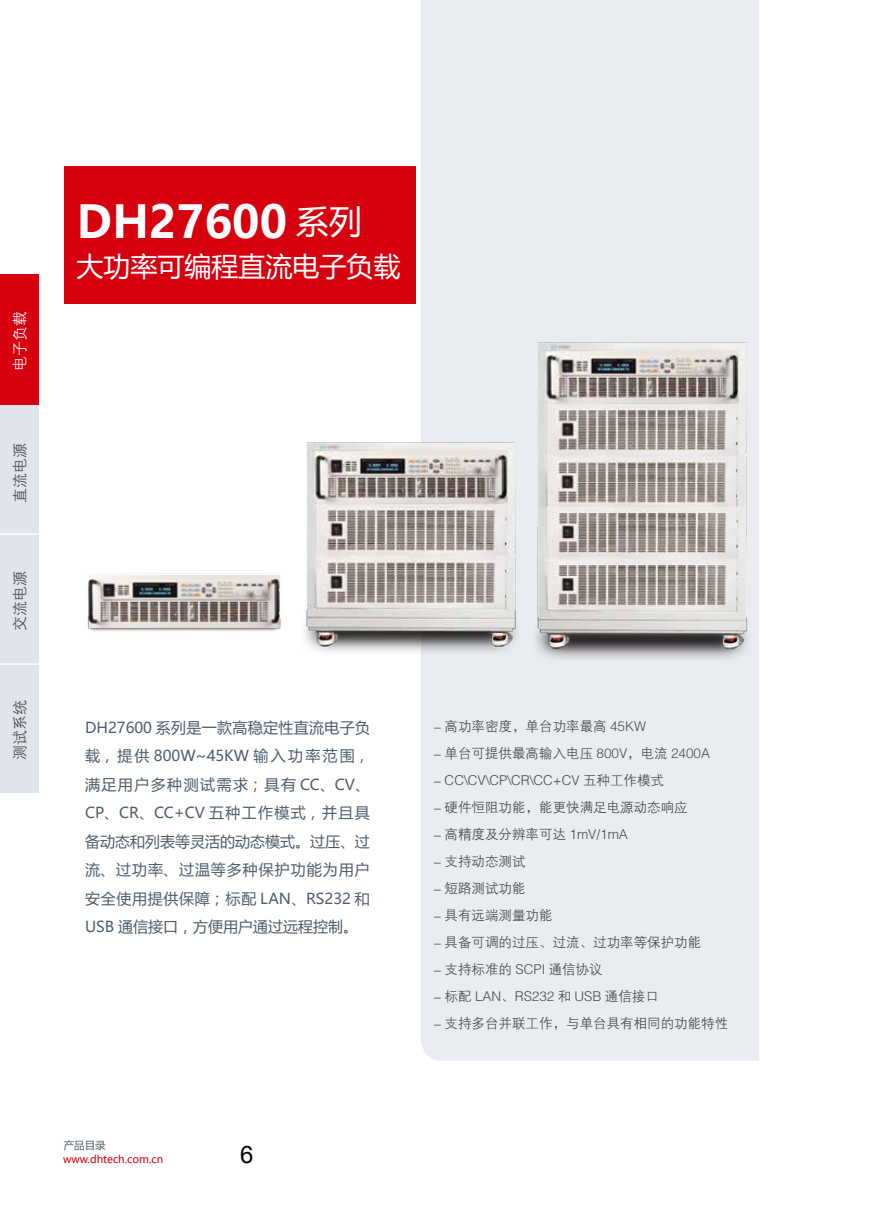
<style>
.page{position:relative;width:893px;height:1212px;background:#fff}
.page>*{position:absolute;margin:0;border:0;box-sizing:border-box;transform-origin:0 0}
.t1{font:700 45px "Microsoft Ya Hei";color:#fff}
.t2{font:27px "Microsoft Ya Hei";color:#fff}
.t3{font:24px "Arial";color:#000}
.t4{font:15px/28.5px "Microsoft Ya Hei";letter-spacing:.04em;color:#4d5d6d;text-align:justify}
.t5{font:15px "FZZDXJW GB1 0";color:#4c4948}
.t6{font:15px "FZZDXJW GB1 0";color:#fff}
.t7{font:13.5px/27px "FZZDXJW GB1 0";color:#4c4948}
.t8{font:10.5px "Microsoft Ya Hei";color:#d7000f}
.t9{font:10.5px "Microsoft Ya Hei";color:#4d5d6d}
.s1{font-weight:400;font-size:33px}
</style>
<div class="page">
<div style="left:0;top:274px;width:39px;height:519px;background:#e0e5eb"></div>
<div style="left:0;top:274px;width:39px;height:130px;background:#d7000f"></div>
<hr style="left:0;top:533px;width:39px;height:2px;background:#fff">
<hr style="left:0;top:663px;width:39px;height:2px;background:#fff">
<div style="left:421px;top:0;width:338px;height:1061px;background:#e9edf1"></div>
<div style="left:64px;top:167px;width:351px;height:137px;background:#d7000f"></div>
<img style="left:87px;top:573px;width:194px;height:58px">
<img style="left:304px;top:413px;width:224px;height:261px">
<img style="left:528px;top:313px;width:231px;height:368px">
<p class="t6" style="left:12px;top:371px;width:61px;rotate:-90deg">电子负载</p>
<p class="t5" style="left:12px;top:502px;width:61px;rotate:-90deg">直流电源</p>
<p class="t5" style="left:12px;top:631px;width:61px;rotate:-90deg">交流电源</p>
<p class="t5" style="left:12px;top:760px;width:61px;rotate:-90deg">测试系统</p>
<h1 class="t1" style="left:77px;top:190px;width:287px">DH27600 <span class="s1">系列</span></h1>
<h2 class="t2" style="left:77px;top:248px;width:326px">大功率可编程直流电子负载</h2>
<p class="t4" style="left:85px;top:712px;width:286px">DH27600 系列是一款高稳定性直流电子负载，提供 800W~45KW 输入功率范围，满足用户多种测试需求；具有 CC、CV、CP、CR、CC+CV 五种工作模式，并且具备动态和列表等灵活的动态模式。过压、过流、过功率、过温等多种保护功能为用户安全使用提供保障；标配 LAN、RS232 和USB 通信接口，方便用户通过远程控制。</p>
<p class="t7" style="left:434px;top:713px;width:295px">_ 高功率密度，单台功率最高 45KW<br>_ 单台可提供最高输入电压 800V，电流 2400A<br>_ CC\CV\CP\CR\CC+CV 五种工作模式<br>_ 硬件恒阻功能，能更快满足电源动态响应<br>_ 高精度及分辨率可达 1mV/1mA<br>_ 支持动态测试<br>_ 短路测试功能<br>_ 具有远端测量功能<br>_ 具备可调的过压、过流、过功率等保护功能<br>_ 支持标准的 SCPI 通信协议<br>_ 标配 LAN、RS232 和 USB 通信接口<br>_ 支持多台并联工作，与单台具有相同的功能特性</p>
<p class="t9" style="left:64px;top:1138px;width:43px">产品目录</p>
<p class="t8" style="left:63px;top:1151px;width:102px">www.dhtech.com.cn</p>
<h3 class="t3" style="left:240px;top:1138px;width:15px">6</h3>
</div>
